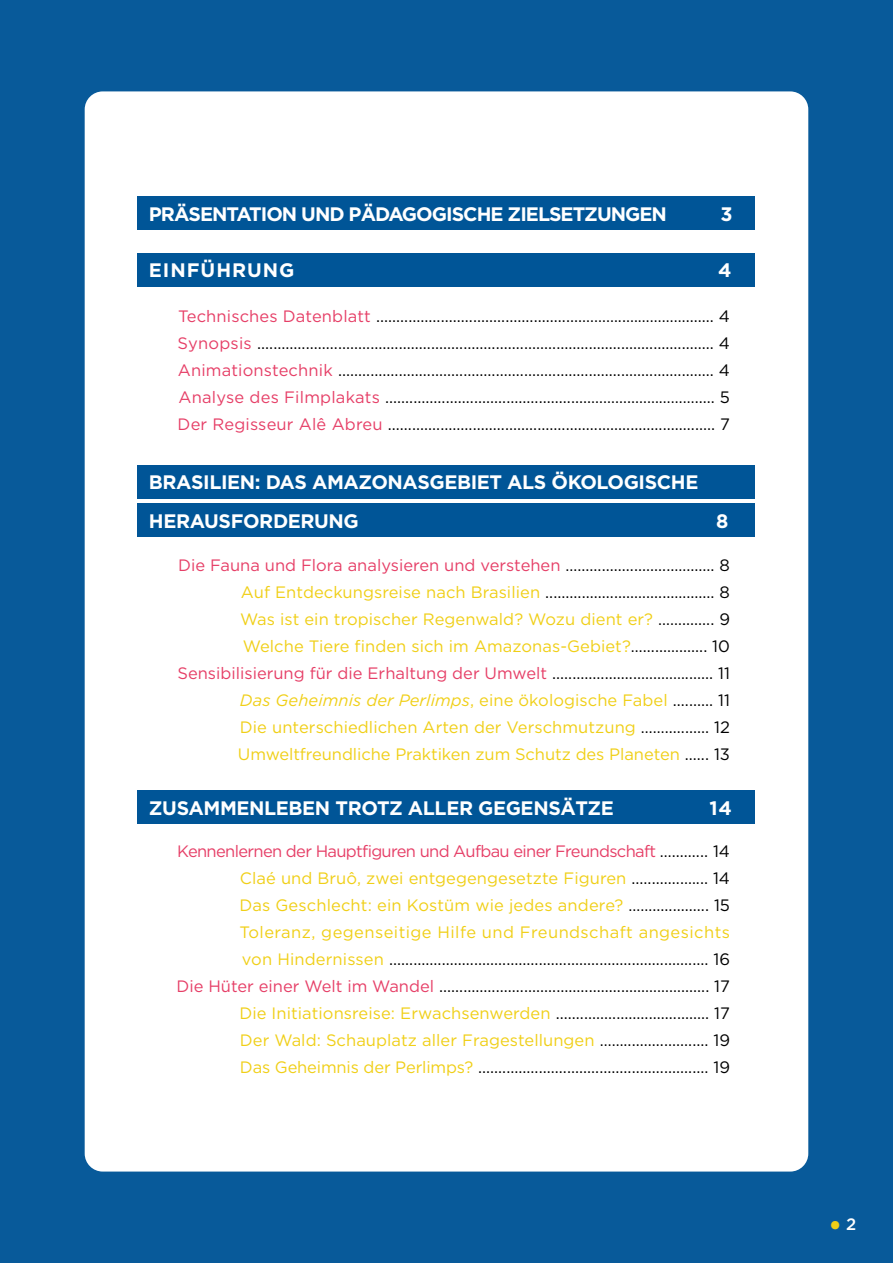
<style>
.page{position:relative;width:893px;height:1263px;background:#085a9a}
.page>*{position:absolute;margin:0;border:0;box-sizing:border-box;transform-origin:0 0}
.t1{font:31.5px "Minion Pro";color:#f0cf17}
.t2{font:700 19.5px "Gotham";letter-spacing:-.02em;color:#fff}
.t3{font:700 19.5px "Gotham";letter-spacing:-.05em;color:#fff}
.t4{font:700 19.5px "Gotham";letter-spacing:.05em;color:#fff}
.t5{font:16.5px/27px "Gotham";letter-spacing:.005em;color:#000;text-align:justify}
.t6{font:16.5px/27px "Gotham";color:#f0cf17;text-align:right}
.s1{color:#e63f67}
.s2{color:#000}
.s3{font-style:italic}
.s4{color:#f0cf17}
.s5{font-family:"Gotham";font-weight:500;font-size:16.5px;color:#fff}
</style>
<div class="page">
<div style="left:85px;top:91px;width:723px;height:1080px;background:#fff;border-radius:18px"></div>
<div style="left:138px;top:253px;width:617px;height:33px;background:#005597"></div>
<div style="left:138px;top:196px;width:617px;height:34px;background:#005597"></div>
<div style="left:138px;top:465px;width:617px;height:33px;background:#005597"></div>
<div style="left:138px;top:504px;width:617px;height:33px;background:#005597"></div>
<div style="left:138px;top:790px;width:617px;height:34px;background:#005597"></div>
<p class="t3" style="left:149px;top:202px;width:520px">PRÄSENTATION UND PÄDAGOGISCHE ZIELSETZUNGEN</p>
<p class="t2" style="left:721px;top:202px;width:14px">3</p>
<p class="t4" style="left:149px;top:259px;width:147px">EINFÜHRUNG</p>
<p class="t2" style="left:718px;top:259px;width:15px">4</p>
<p class="t5" style="left:177px;top:302px;width:554px"><span class="s1">Technisches Datenblatt</span> ...................................................………..……………....... 4<br><span class="s1">Synopsis</span> ................................................................................................................. 4<br><span class="s1">Animationstechnik</span> ............................................................................................. 4<br><span class="s1">Analyse des Filmplakats</span> ...................................................………..……………..... 5<br><span class="s1">Der Regisseur Alê Abreu</span> ................................................................................. 7</p>
<p class="t2" style="left:149px;top:471px;width:551px">BRASILIEN: DAS AMAZONASGEBIET ALS ÖKOLOGISCHE</p>
<p class="t2" style="left:149px;top:510px;width:211px">HERAUSFORDERUNG</p>
<p class="t2" style="left:716px;top:510px;width:14px">8</p>
<p class="t6" style="left:177px;top:551px;width:554px"><span class="s1">Die Fauna und Flora analysieren und verstehen</span> <span class="s2">…........................…....... 8<br></span>Auf Entdeckungsreise nach Brasilien <span class="s2">......................….......…....... 8<br></span>Was ist ein tropischer Regenwald? Wozu dient er? <span class="s2">……........ 9<br></span>Welche Tiere finden sich im Amazonas-Gebiet?<span class="s2">…......…....... 10<br></span><span class="s1">Sensibilisierung für die Erhaltung der Umwelt</span> <span class="s2">......................…..……....... 11<br></span><span class="s3">Das Geheimnis der Perlimps</span>, eine ökologische Fabel <span class="s2">.......... 11<br></span>Die unterschiedlichen Arten der Verschmutzung <span class="s2">……........... 12<br></span>Umweltfreundliche Praktiken zum Schutz des Planeten <span class="s2">...... 13</span></p>
<p class="t2" style="left:149px;top:796px;width:467px">ZUSAMMENLEBEN TROTZ ALLER GEGENSÄTZE</p>
<p class="t2" style="left:709px;top:796px;width:24px">14</p>
<p class="t5" style="left:176px;top:838px;width:555px;text-align:right"><span class="s1">Kennenlernen der Hauptfiguren und Aufbau einer Freundschaft</span> …......... 14<br><span class="s4">Claé und Bruô, zwei entgegengesetzte Figuren</span> .............…... 14<br><span class="s4">Das Geschlecht: ein Kostüm wie jedes andere?</span> …….............. 15<br><span class="s4">Toleranz, gegenseitige Hilfe und Freundschaft angesichts<br>von Hindernissen</span> ............................................................................... 16<br><span class="s1">Die Hüter einer Welt im Wandel</span> ...................................................………....... 17<br><span class="s4">Die Initiationsreise: Erwachsenwerden</span> ...................................... 17<br><span class="s4">Der Wald: Schauplatz aller Fragestellungen</span> ……..................... 19<br><span class="s4">Das Geheimnis der Perlimps?</span> ......................................................... 19</p>
<h1 class="t1" style="left:829px;top:1201px;width:29px">• <span class="s5">2</span></h1>
</div>
